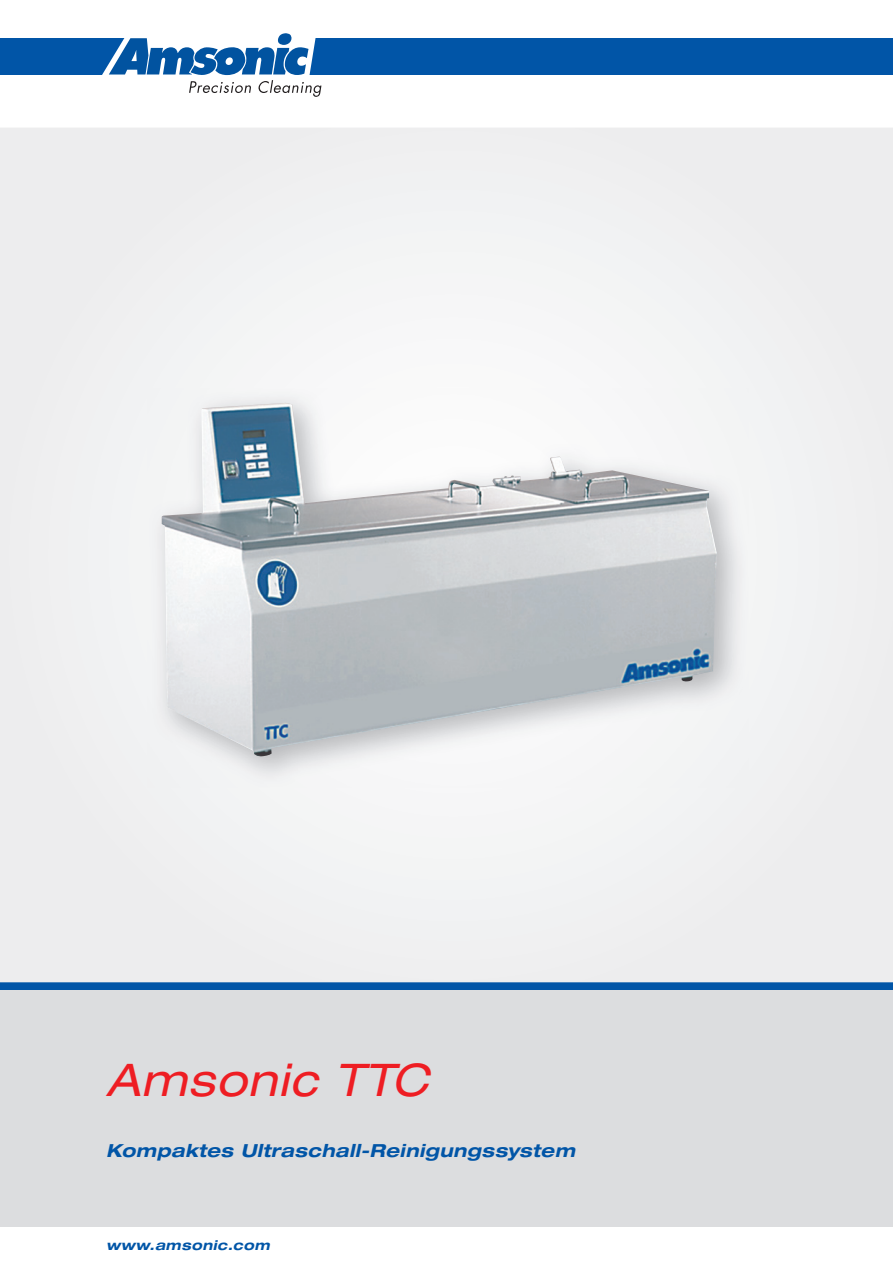
<style>
.page{position:relative;width:893px;height:1263px;background:#fff}
.page>*{position:absolute;margin:0;border:0;box-sizing:border-box;transform-origin:0 0}
.t1{font:italic expanded 45px "Helvetica Neue";letter-spacing:.025em;color:#ee1d23}
.t2{font:italic 700 expanded 18px "Helvetica Neue";letter-spacing:.025em;color:#0155a7}
.t3{font:italic 700 expanded 13.5px "Helvetica Neue";letter-spacing:.035em;color:#0155a7}
</style>
<div class="page">
<div style="left:0;top:982px;width:893px;height:9px;background:#0155a7"></div>
<div style="left:0;top:991px;width:893px;height:236px;background:#dcdddf"></div>
<div style="left:0;top:38px;width:893px;height:36px;background:#0155a7"></div>
<svg style="left:87px;top:33px;width:234px;height:64px"></svg>
<div style="left:0;top:128px;width:893px;height:854px;background:#f0f0f1"></div>
<img style="left:148px;top:388px;width:600px;height:399px">
<img style="left:162px;top:403px;width:555px;height:354px">
<h1 class="t1" style="left:106px;top:1052px;width:324px">Amsonic TTC</h1>
<p class="t2" style="left:106px;top:1139px;width:470px">Kompaktes Ultraschall-Reinigungssystem</p>
<p class="t3" style="left:106px;top:1237px;width:165px">www.amsonic.com</p>
</div>
